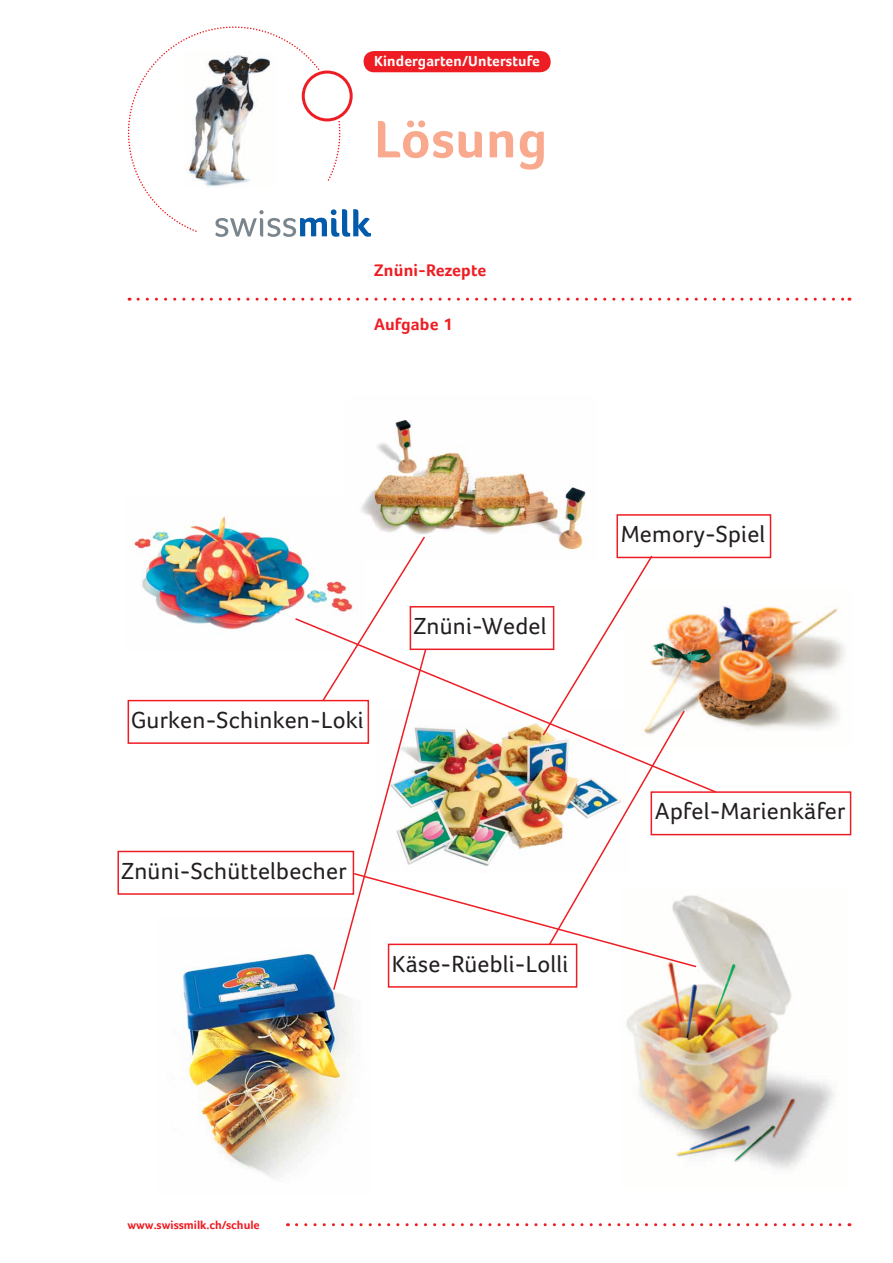
<style>
.page{position:relative;width:893px;height:1263px;background:#fff}
.page>*{position:absolute;margin:0;border:0;box-sizing:border-box;transform-origin:0 0}
.t1{font:700 54px "Foco";letter-spacing:.015em;color:#f8a98e}
.t2{font:24px "Foco";letter-spacing:.01em;color:#231f20}
.t3{font:700 17.25px "Foco";letter-spacing:.01em;color:#ee1d23}
.t4{font:700 15px "Foco";letter-spacing:.01em;color:#fff}
.t5{font:700 12px "Foco";color:#ee1d23}
</style>
<div class="page">
<svg style="left:128px;top:26px;width:243px;height:211px"></svg>
<div style="left:364px;top:51px;width:187px;height:21px;background:#ee1d23;border-radius:11px"></div>
<svg style="left:138px;top:298px;width:712px;height:3px"></svg>
<svg style="left:297px;top:1223px;width:553px;height:3px"></svg>
<img style="left:134px;top:516px;width:187px;height:114px">
<img style="left:361px;top:419px;width:225px;height:116px">
<img style="left:626px;top:896px;width:208px;height:274px">
<img style="left:181px;top:951px;width:173px;height:227px">
<img style="left:698px;top:606px;width:147px;height:123px">
<div style="left:128px;top:700px;width:241px;height:44px;border:2px solid #ee1d23"></div>
<div style="left:651px;top:791px;width:200px;height:44px;border:2px solid #ee1d23"></div>
<div style="left:616px;top:514px;width:155px;height:44px;border:2px solid #ee1d23"></div>
<div style="left:117px;top:851px;width:237px;height:44px;border:2px solid #ee1d23"></div>
<svg style="left:321px;top:535px;width:377px;height:456px"></svg>
<img style="left:294px;top:617px;width:424px;height:177px">
<p class="t4" style="left:374px;top:52px;width:167px">Kindergarten/Unterstufe</p>
<h1 class="t1" style="left:374px;top:107px;width:175px">Lösung</h1>
<p class="t3" style="left:374px;top:260px;width:114px">Znüni-Rezepte</p>
<p class="t3" style="left:374px;top:314px;width:80px">Aufgabe 1</p>
<p class="t2" style="left:131px;top:706px;width:235px">Gurken-Schinken-Loki</p>
<p class="t2" style="left:414px;top:612px;width:134px">Znüni-Wedel</p>
<p class="t2" style="left:122px;top:857px;width:227px">Znüni-Schüttelbecher</p>
<p class="t2" style="left:392px;top:949px;width:178px">Käse-Rüebli-Lolli</p>
<p class="t2" style="left:621px;top:520px;width:146px">Memory-Spiel</p>
<p class="t2" style="left:655px;top:797px;width:192px">Apfel-Marienkäfer</p>
<p class="t5" style="left:128px;top:1218px;width:134px">www.swissmilk.ch/schule</p>
</div>
